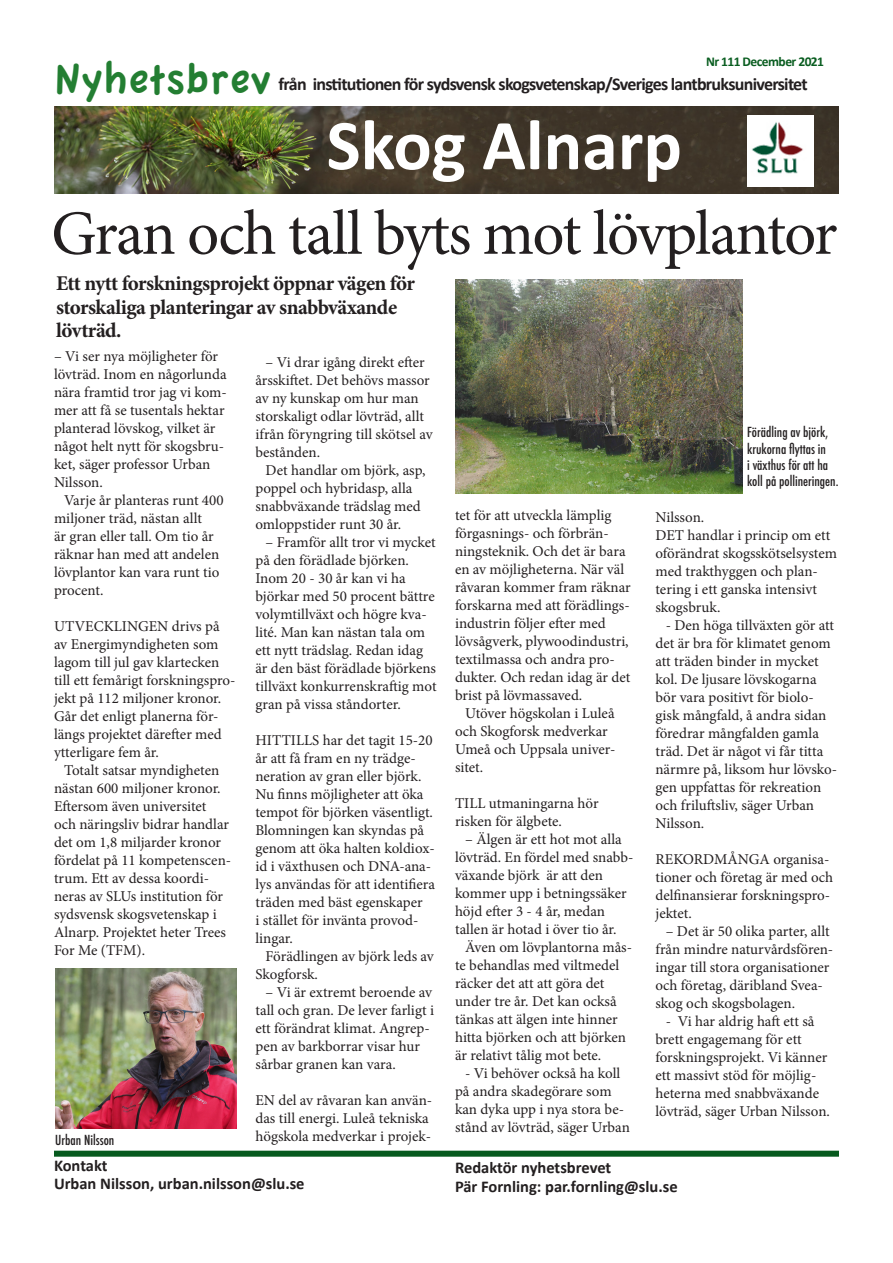
<style>
.page{position:relative;width:893px;height:1263px;background:#fff}
.page>*{position:absolute;margin:0;border:0;box-sizing:border-box;transform-origin:0 0}
.t1{font:700 72px "Calibri";color:#fff}
.t2{font:63px "Minion Pro";letter-spacing:-.03em;color:#231f20}
.t3{font:45px "Apple Casual";color:#237e32}
.t4{font:700 21px/23.2px "Minion Pro";letter-spacing:-.03em;color:#231f20}
.t5{font:700 18px "Calibri";letter-spacing:-.04em;color:#231f20}
.t6{font:700 16.5px "Calibri";color:#231f20}
.t7{font:15px/18px "Minion Pro";letter-spacing:-.005em;color:#231f20}
.t8{font:500 condensed 13.5px/16.2px "Futura";color:#231f20}
.t9{font:700 13.5px "Calibri";letter-spacing:-.04em;color:#095d20}
</style>
<div class="page">
<img style="left:54px;top:107px;width:785px;height:87px">
<img style="left:747px;top:115px;width:66px;height:72px">
<div style="left:54px;top:1151px;width:785px;height:6px;background:#075a1e"></div>
<img style="left:456px;top:280px;width:286px;height:213px">
<img style="left:55px;top:969px;width:182px;height:159px">
<p class="t3" style="left:54px;top:55px;width:219px">Nyhetsbrev</p>
<p class="t9" style="left:706px;top:53px;width:120px">Nr 111 December 2021</p>
<p class="t5" style="left:279px;top:72px;width:531px">från institutionen för sydsvensk skogsvetenskap/Sveriges lantbruksuniversitet</p>
<p class="t1" style="left:327px;top:99px;width:357px">Skog Alnarp</p>
<p class="t2" style="left:51px;top:191px;width:788px">Gran och tall byts mot lövplantor</p>
<p class="t4" style="left:56px;top:272px;width:360px">Ett nytt forskningsprojekt öppnar vägen för storskaliga planteringar av snabbväxande lövträd.</p>
<p class="t7" style="left:54px;top:348px;width:174px">– Vi ser nya möjligheter för lövträd. Inom en någorlunda nära framtid tror jag vi kom&shy;mer att få se tusentals hektar planterad lövskog, vilket är något helt nytt för skogsbru&shy;ket, säger professor Urban<br>Nilsson.</p>
<p class="t7" style="left:54px;top:492px;width:171px;text-indent:10px">Varje år planteras runt 400 miljoner träd, nästan allt<br>är gran eller tall. Om tio år räknar han med att andelen lövplantor kan vara runt tio procent.</p>
<p class="t7" style="left:54px;top:618px;width:183px">UTVECKLINGEN drivs på av Energimyndigheten som lagom till jul gav klartecken till ett femårigt forskningspro&shy;jekt på 112 miljoner kronor.<br>Går det enligt planerna för&shy;längs projektet därefter med ytterligare fem år.</p>
<p class="t7" style="left:54px;top:762px;width:179px;text-indent:10px">Totalt satsar myndigheten nästan 600 miljoner kronor.<br>Eftersom även universitet och näringsliv bidrar handlar det om 1,8 miljarder kronor fördelat på 11 kompetenscen&shy;trum. Ett av dessa koordi&shy;neras av SLUs institution för sydsvensk skogsvetenskap i<br>Alnarp. Projektet heter Trees<br>For Me (TFM).</p>
<p class="t7" style="left:255px;top:353px;width:179px;text-indent:10px">– Vi drar igång direkt efter årsskiftet. Det behövs massor av ny kunskap om hur man storskaligt odlar lövträd, allt ifrån föryngring till skötsel av bestånden.</p>
<p class="t7" style="left:255px;top:461px;width:172px;text-indent:10px">Det handlar om björk, asp, poppel och hybridasp, alla snabbväxande trädslag med omloppstider runt 30 år.</p>
<p class="t7" style="left:255px;top:533px;width:183px;text-indent:10px">– Framför allt tror vi mycket på den förädlade björken.<br>Inom 20 - 30 år kan vi ha björkar med 50 procent bättre volymtillväxt och högre kva&shy;lité. Man kan nästan tala om ett nytt trädslag. Redan idag är den bäst förädlade björkens tillväxt konkurrenskraftig mot gran på vissa ståndorter.</p>
<p class="t7" style="left:255px;top:731px;width:179px">HITTILLS har det tagit 15-20 år att få fram en ny trädge&shy;neration av gran eller björk.<br>Nu finns möjligheter att öka tempot för björken väsentligt.</p>
<p class="t7" style="left:255px;top:821px;width:181px">Blomningen kan skyndas på genom att öka halten koldiox&shy;id i växthusen och DNA-ana&shy;lys användas för att identifiera träden med bäst egenskaper<br>i stället för invänta provod&shy;lingar.</p>
<p class="t7" style="left:255px;top:947px;width:180px;text-indent:10px">Förädlingen av björk leds av<br>Skogforsk.</p>
<p class="t7" style="left:255px;top:983px;width:180px;text-indent:10px">– Vi är extremt beroende av tall och gran. De lever farligt i ett förändrat klimat. Angrep&shy;pen av barkborrar visar hur sårbar granen kan vara.</p>
<p class="t7" style="left:255px;top:1091px;width:178px">EN del av råvaran kan använ&shy;das till energi. Luleå tekniska högskola medverkar i projek-</p>
<p class="t8" style="left:747px;top:424px;width:93px">Förädling av björk, krukorna flyttas in<br>i växthus för att ha koll på pollineringen.</p>
<p class="t7" style="left:455px;top:506px;width:177px">tet för att utveckla lämplig förgasnings- och förbrän&shy;ningsteknik. Och det är bara en av möjligheterna. När väl råvaran kommer fram räknar forskarna med att förädlings&shy;industrin följer efter med lövsågverk, plywoodindustri, textilmassa och andra pro&shy;dukter. Och redan idag är det brist på lövmassaved.</p>
<p class="t7" style="left:455px;top:704px;width:162px;text-indent:10px">Utöver högskolan i Luleå och Skogforsk medverkar<br>Umeå och Uppsala univer&shy;sitet.</p>
<p class="t7" style="left:455px;top:794px;width:145px">TILL utmaningarna hör risken för älgbete.</p>
<p class="t7" style="left:455px;top:830px;width:180px;text-indent:10px">– Älgen är ett hot mot alla lövträd. En fördel med snabb&shy;växande björk är att den kommer upp i betningssäker höjd efter 3 - 4 år, medan tallen är hotad i över tio år.</p>
<p class="t7" style="left:455px;top:938px;width:179px;text-indent:10px">Även om lövplantorna mås&shy;te behandlas med viltmedel räcker det att att göra det under tre år. Det kan också tänkas att älgen inte hinner hitta björken och att björken är relativt tålig mot bete.</p>
<p class="t7" style="left:455px;top:1064px;width:176px;text-indent:10px">- Vi behöver också ha koll på andra skadegörare som kan dyka upp i nya stora be&shy;stånd av lövträd, säger Urban</p>
<p class="t7" style="left:655px;top:508px;width:50px">Nilsson.</p>
<p class="t7" style="left:655px;top:526px;width:183px">DET handlar i princip om ett oförändrat skogsskötselsystem med trakthyggen och plan&shy;tering i ett ganska intensivt skogsbruk.</p>
<p class="t7" style="left:655px;top:616px;width:183px;text-indent:10px">- Den höga tillväxten gör att det är bra för klimatet genom att träden binder in mycket kol. De ljusare lövskogarna bör vara positivt för biolo&shy;gisk mångfald, å andra sidan föredrar mångfalden gamla träd. Det är något vi får titta närmre på, liksom hur lövsko&shy;gen uppfattas för rekreation och friluftsliv, säger Urban<br>Nilsson.</p>
<p class="t7" style="left:655px;top:850px;width:179px">REKORDMÅNGA organisa&shy;tioner och företag är med och delfinansierar forskningspro&shy;jektet.</p>
<p class="t7" style="left:655px;top:922px;width:179px;text-indent:10px">– Det är 50 olika parter, allt från mindre naturvårdsfören&shy;ingar till stora organisationer och företag, däribland Svea&shy;skog och skogsbolagen.</p>
<p class="t7" style="left:655px;top:1012px;width:176px;text-indent:10px">- Vi har aldrig haft ett så brett engagemang för ett forskningsprojekt. Vi känner ett massivt stöd för möjlig&shy;heterna med snabbväxande lövträd, säger Urban Nilsson.</p>
<p class="t8" style="left:55px;top:1132px;width:61px">Urban Nilsson</p>
<p class="t6" style="left:54px;top:1155px;width:55px">Kontakt</p>
<p class="t6" style="left:54px;top:1173px;width:252px">Urban Nilsson, urban.nilsson@slu.se</p>
<p class="t6" style="left:455px;top:1157px;width:158px">Redaktör nyhetsbrevet</p>
<p class="t6" style="left:455px;top:1176px;width:224px">Pär Fornling: par.fornling@slu.se</p>
</div>
